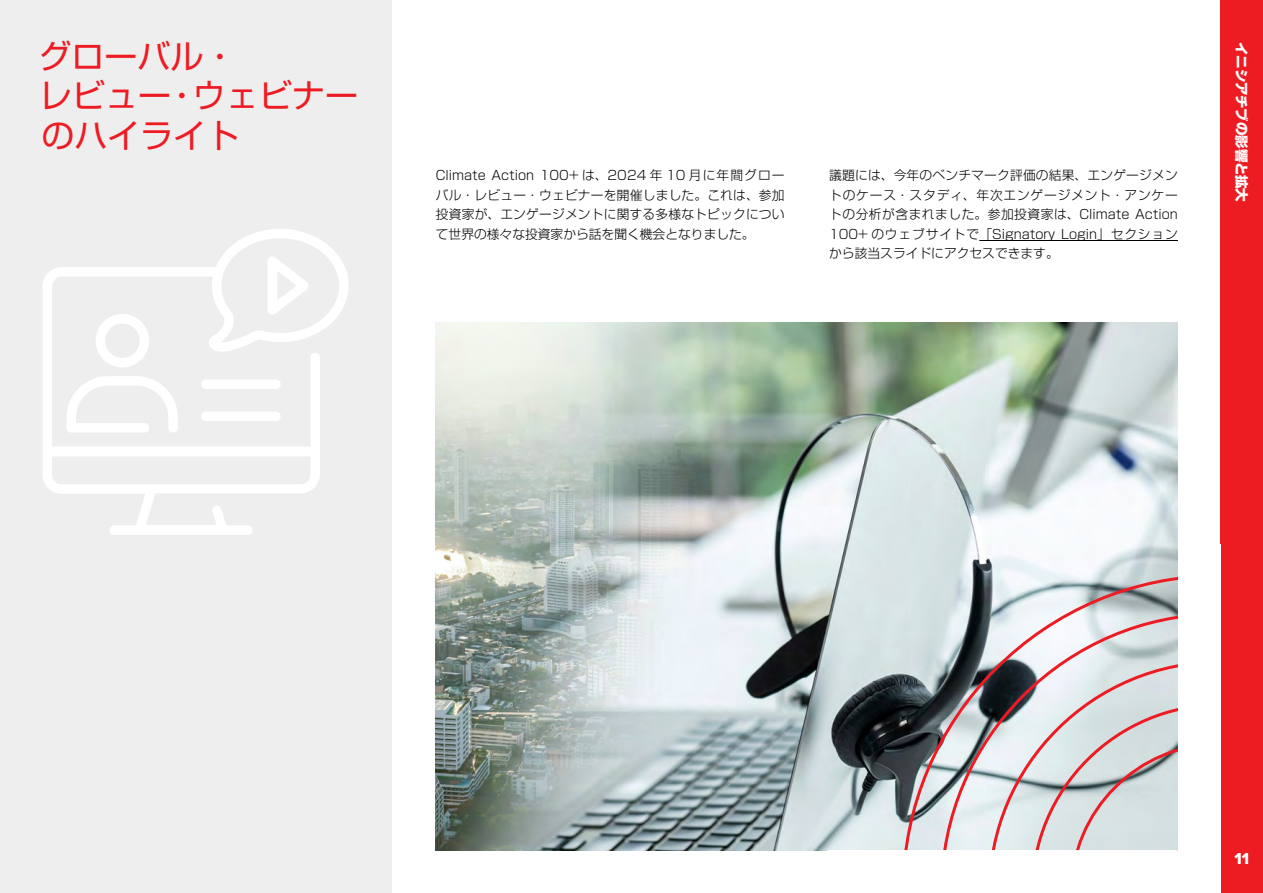
<style>
.page{position:relative;width:1263px;height:893px;background:#fff}
.page>*{position:absolute;margin:0;border:0;box-sizing:border-box;transform-origin:0 0}
.t1{font:33px/39.6px "Shin Go Pr 6 N";color:#ed1c23}
.t2{font:16.5px "Proxima Nova Extrabld";color:#fff}
.t3{font:800 13.5px "Shin Go Pr 6 N";letter-spacing:-.01em;color:#fff}
.t4{font:300 12.75px/19.5px "Shin Go Pr 6 N";color:#000;text-align:justify}
</style>
<div class="page">
<img style="left:436px;top:322px;width:742px;height:528px">
<div style="left:1220px;top:0;width:43px;height:893px;background:#ed1c23"></div>
<div style="left:0;top:0;width:391px;height:893px;background:#efeeef"></div>
<svg style="left:43px;top:229px;width:306px;height:306px"></svg>
<hr style="left:979px;top:240px;width:199px;height:1px;background:#000">
<svg style="left:900px;top:573px;width:321px;height:320px;background:#c0bec1"></svg>
<div style="left:828px;top:850px;width:349px;height:43px;background:#fff"></div>
<div style="left:1178px;top:544px;width:42px;height:349px;background:#fff"></div>
<h1 class="t1" style="left:39px;top:34px;width:321px">グローバル・<br>レビュー・ウェビナーのハイライト</h1>
<p class="t4" style="left:436px;top:164px;width:350px">Climate Action 100+ は、2024 年 10 月に年間グローバル・レビュー・ウェビナーを開催しました。これは、参加投資家が、エンゲージメントに関する多様なトピックについて世界の様々な投資家から話を聞く機会となりました。</p>
<p class="t4" style="left:829px;top:164px;width:350px">議題には、今年のベンチマーク評価の結果、エンゲージメントのケース・スタディ、年次エンゲージメント・アンケートの分析が含まれました。参加投資家は、Climate Action 100+ のウェブサイトで「Signatory Login」セクションから該当スライドにアクセスできます。</p>
<p class="t3" style="left:1252px;top:42px;width:161px;rotate:90deg">イニシアチブの影響と拡大</p>
<p class="t2" style="left:1234px;top:846px;width:16px">11</p>
</div>
